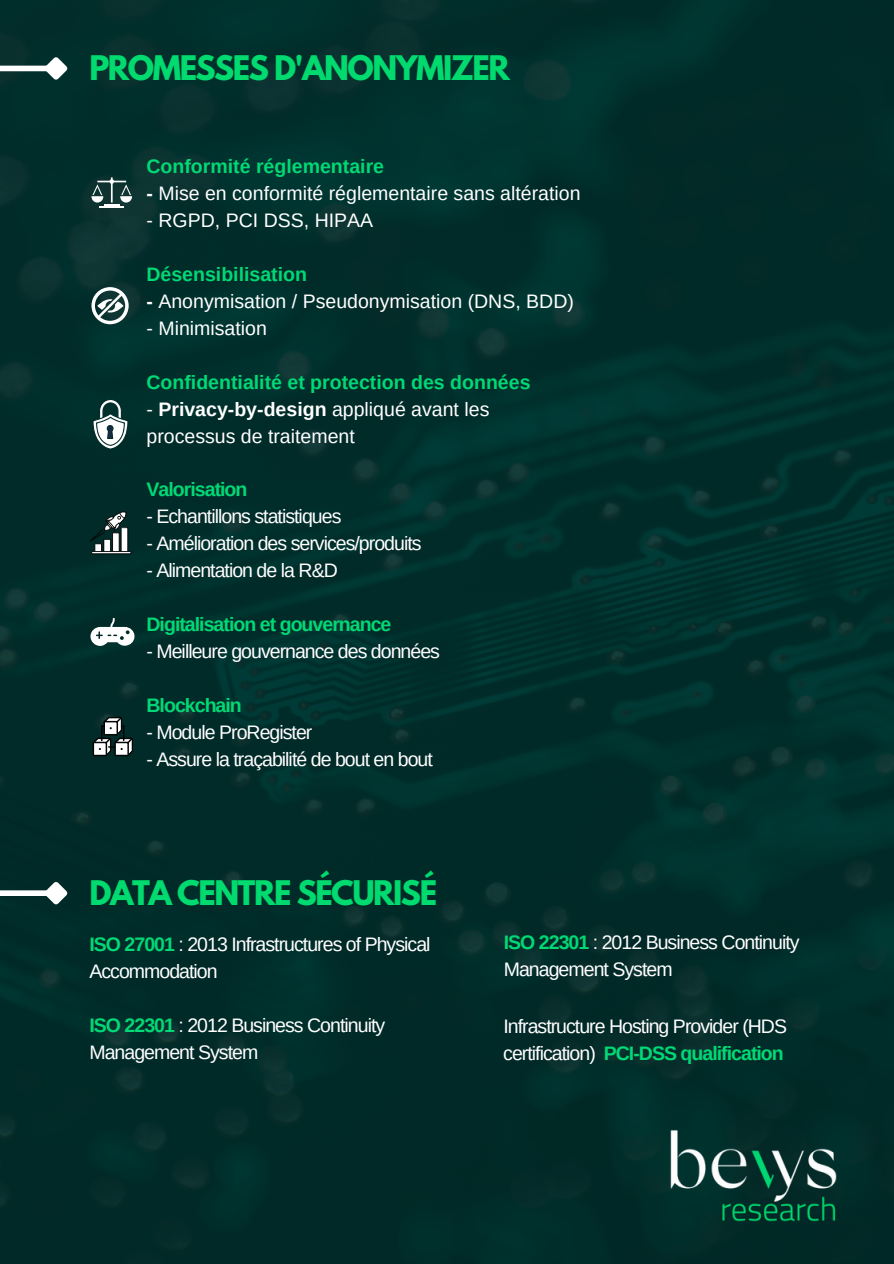
<style>
.page{position:relative;width:894px;height:1264px;background:#fff}
.page>*{position:absolute;margin:0;border:0;box-sizing:border-box;transform-origin:0 0}
.t1{font:700 30px "League Spartan";letter-spacing:-.05em;color:#00da6f}
.t2{font:19.5px "Arimo";letter-spacing:-.05em;color:#fff}
.t3{font:19.5px "Arimo";color:#fff}
.t4{font:700 19.5px "Arimo";letter-spacing:-.05em;color:#00d975}
.t5{font:700 19.5px "Arimo";color:#00d975}
.s1{font-weight:700}
.s2{font-weight:700;color:#00d975}
.s3{font-weight:400;color:#fff}
</style>
<div class="page">
<img style="left:0;top:0;width:893px;height:1263px">
<hr style="left:100px;top:206px;width:24px;height:2px;background:#fff">
<svg style="left:91px;top:177px;width:41px;height:28px"></svg>
<svg style="left:91px;top:287px;width:38px;height:37px"></svg>
<svg style="left:92px;top:399px;width:36px;height:50px"></svg>
<hr style="left:91px;top:551px;width:40px;height:3px;background:#040505">
<svg style="left:89px;top:511px;width:39px;height:41px"></svg>
<svg style="left:90px;top:618px;width:44px;height:28px"></svg>
<svg style="left:92px;top:716px;width:41px;height:40px"></svg>
<img style="left:666px;top:1196px;width:184px;height:29px">
<img style="left:662px;top:1124px;width:182px;height:83px">
<div style="left:0;top:66px;width:48px;height:5px;background:#fff"></div>
<svg style="left:40px;top:52px;width:32px;height:33px"></svg>
<div style="left:0;top:890px;width:48px;height:6px;background:#fff"></div>
<svg style="left:40px;top:876px;width:32px;height:33px"></svg>
<p class="t1" style="left:89px;top:53px;width:422px">PROMESSES D'ANONYMIZER</p>
<p class="t5" style="left:146px;top:155px;width:239px">Conformité réglementaire</p>
<p class="t3" style="left:146px;top:182px;width:435px"><span class="s1">-</span> Mise en conformité réglementaire sans altération</p>
<p class="t3" style="left:146px;top:209px;width:228px">- RGPD, PCI DSS, HIPAA</p>
<p class="t5" style="left:146px;top:263px;width:162px">Désensibilisation</p>
<p class="t3" style="left:146px;top:290px;width:429px"><span class="s1">-</span> Anonymisation / Pseudonymisation (DNS, BDD)</p>
<p class="t3" style="left:146px;top:317px;width:122px">- Minimisation</p>
<p class="t5" style="left:146px;top:371px;width:385px">Confidentialité et protection des données</p>
<p class="t3" style="left:146px;top:398px;width:344px">- <span class="s1">Privacy-by-design</span> appliqué avant les</p>
<p class="t3" style="left:146px;top:426px;width:210px">processus de traitement</p>
<p class="t4" style="left:146px;top:478px;width:102px">Valorisation</p>
<p class="t2" style="left:146px;top:505px;width:196px">- Echantillons statistiques</p>
<p class="t2" style="left:146px;top:532px;width:276px">- Amélioration des services/produits</p>
<p class="t2" style="left:146px;top:559px;width:193px">- Alimentation de la R&amp;D</p>
<p class="t4" style="left:146px;top:613px;width:246px">Digitalisation et gouvernance</p>
<p class="t2" style="left:146px;top:640px;width:295px">- Meilleure gouvernance des données</p>
<p class="t4" style="left:146px;top:694px;width:97px">Blockchain</p>
<p class="t2" style="left:146px;top:721px;width:167px">- Module ProRegister</p>
<p class="t2" style="left:146px;top:748px;width:288px">- Assure la traçabilité de bout en bout</p>
<p class="t1" style="left:89px;top:877px;width:349px">DATA CENTRE SÉCURISÉ</p>
<p class="t2" style="left:89px;top:933px;width:342px"><span class="s2">ISO 27001</span> : 2013 Infrastructures of Physical</p>
<p class="t2" style="left:89px;top:960px;width:130px">Accommodation</p>
<p class="t2" style="left:89px;top:1014px;width:297px"><span class="s2">ISO 22301</span> : 2012 Business Continuity</p>
<p class="t2" style="left:89px;top:1041px;width:170px">Management System</p>
<p class="t2" style="left:503px;top:931px;width:297px"><span class="s2">ISO 22301</span> : 2012 Business Continuity</p>
<p class="t2" style="left:503px;top:958px;width:170px">Management System</p>
<p class="t2" style="left:503px;top:1015px;width:285px">Infrastructure Hosting Provider (HDS</p>
<p class="t4" style="left:503px;top:1042px;width:282px"><span class="s3">certification)</span> PCI-DSS qualification</p>
</div>
